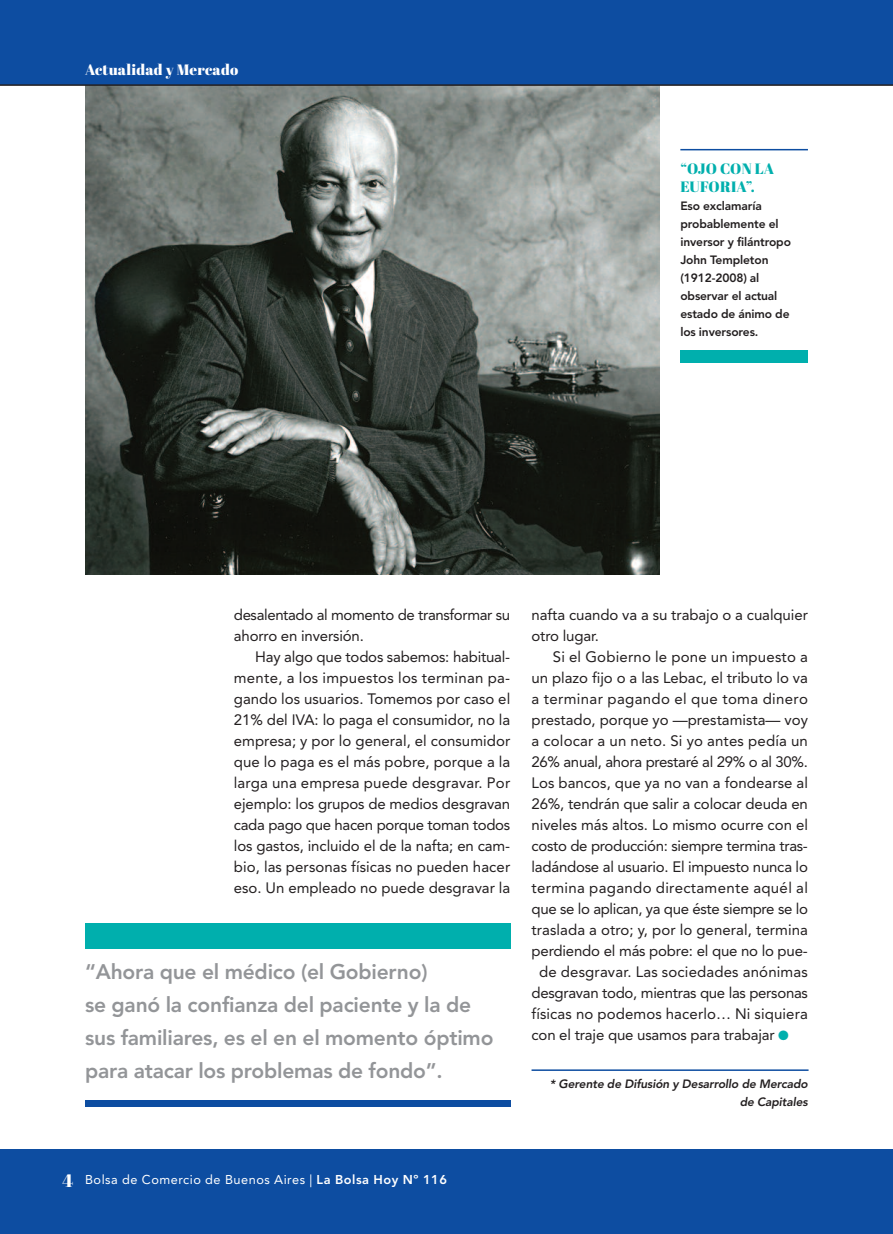
<style>
.page{position:relative;width:893px;height:1234px;background:#fff}
.page>*{position:absolute;margin:0;border:0;box-sizing:border-box;transform-origin:0 0}
.t1{font:800 21px/33px "Avenir LT Std";letter-spacing:-.01em;color:#939598}
.t2{font:15px/21px "Avenir LT Std";color:#231f20;text-align:justify}
.t3{font:15px "Avenir LT Std";letter-spacing:-.02em;color:#231f20}
.t4{font:15px/21px "Avenir LT Std";letter-spacing:-.025em;color:#231f20}
.t5{font:15px "Avenir LT Std";letter-spacing:.02em;color:#231f20}
.t6{font:15px "Avenir LT Std";letter-spacing:.025em;color:#231f20}
.t7{font:15px "Abril Fatface";letter-spacing:.015em;color:#fff}
.t8{font:15px/18px "Abril Fatface";letter-spacing:.015em;color:#00afad}
.t9{font:12.75px "Avenir LT Std";letter-spacing:.04em;color:#fff}
.t10{font:800 12px/18px "Avenir LT Std";letter-spacing:-.01em;color:#231f20}
.t11{font:italic 800 12px/18px "Avenir LT Std";letter-spacing:-.01em;color:#231f20;text-align:right}
.s1{color:#00afad}
.s2{font-family:"Abril Fatface";font-size:18px}
.s3{font-weight:800}
</style>
<div class="page">
<div style="left:0;top:0;width:893px;height:85px;background:#0d4da1"></div>
<img style="left:85px;top:86px;width:574px;height:488px">
<div style="left:0;top:1148px;width:893px;height:85px;background:#0d4da1"></div>
<hr style="left:0;top:84px;width:893px;height:2px;background:#231f20">
<div style="left:85px;top:923px;width:425px;height:25px;background:#00afad"></div>
<div style="left:85px;top:1099px;width:425px;height:7px;background:#0d4da1"></div>
<hr style="left:680px;top:149px;width:128px;height:1px;background:#0d4da1">
<div style="left:680px;top:349px;width:128px;height:13px;background:#00afad"></div>
<hr style="left:531px;top:1069px;width:277px;height:1px;background:#0d4da1">
<p class="t7" style="left:85px;top:65px;width:155px">Actualidad y Mercado</p>
<p class="t8" style="left:680px;top:161px;width:95px">“OJO CON LA<br>EUFORIA”.</p>
<p class="t10" style="left:680px;top:198px;width:112px">Eso exclamaría probablemente el inversor y filántropo<br>John Templeton (1912-2008) al observar el actual estado de ánimo de los inversores.</p>
<p class="t4" style="left:234px;top:605px;width:278px">desalentado al momento de transformar su ahorro en inversión.</p>
<p class="t2" style="left:234px;top:647px;width:278px;text-indent:21px">Hay algo que todos sabemos: habitual&shy;mente, a los impuestos los terminan pa&shy;gando los usuarios. Tomemos por caso el 21% del IVA: lo paga el consumidor, no la empresa; y por lo general, el consumidor que lo paga es el más pobre, porque a la larga una empresa puede desgravar. Por ejemplo: los grupos de medios desgravan cada pago que hacen porque toman todos los gastos, incluido el de la nafta; en cam&shy;bio, las personas físicas no pueden hacer eso. Un empleado no puede desgravar la</p>
<h1 class="t1" style="left:85px;top:956px;width:410px">“Ahora que el médico (el Gobierno)<br>se ganó la confianza del paciente y la de sus familiares, es el en el momento óptimo para atacar los problemas de fondo”.</h1>
<p class="t2" style="left:531px;top:605px;width:278px">nafta cuando va a su trabajo o a cualquier otro lugar.</p>
<p class="t2" style="left:553px;top:647px;width:257px">Si el Gobierno le pone un impuesto a</p>
<p class="t2" style="left:531px;top:668px;width:278px">un plazo fijo o a las Lebac, el tributo lo va</p>
<p class="t6" style="left:531px;top:692px;width:278px">a terminar pagando el que toma dinero</p>
<p class="t2" style="left:531px;top:710px;width:278px">prestado, porque yo —prestamista— voy</p>
<p class="t2" style="left:531px;top:731px;width:278px">a colocar a un neto. Si yo antes pedía un</p>
<p class="t3" style="left:531px;top:755px;width:278px">26% anual, ahora prestaré al 29% o al 30%.</p>
<p class="t2" style="left:531px;top:773px;width:278px">Los bancos, que ya no van a fondearse al</p>
<p class="t2" style="left:531px;top:794px;width:278px">26%, tendrán que salir a colocar deuda en</p>
<p class="t2" style="left:531px;top:815px;width:278px">niveles más altos. Lo mismo ocurre con el</p>
<p class="t3" style="left:531px;top:839px;width:278px">costo de producción: siempre termina tras-</p>
<p class="t2" style="left:531px;top:857px;width:278px">ladándose al usuario. El impuesto nunca lo</p>
<p class="t5" style="left:531px;top:881px;width:278px">termina pagando directamente aquél al</p>
<p class="t4" style="left:531px;top:899px;width:278px">que se lo aplican, ya que éste siempre se lo</p>
<p class="t2" style="left:531px;top:920px;width:278px">traslada a otro; y, por lo general, termina</p>
<p class="t2" style="left:531px;top:941px;width:278px">perdiendo el más pobre: el que no lo pue-</p>
<p class="t2" style="left:539px;top:962px;width:270px">de desgravar. Las sociedades anónimas</p>
<p class="t3" style="left:531px;top:986px;width:278px">desgravan todo, mientras que las personas</p>
<p class="t2" style="left:531px;top:1004px;width:278px">físicas no podemos hacerlo… Ni siquiera</p>
<p class="t2" style="left:531px;top:1025px;width:259px">con el traje que usamos para trabajar <span class="s1">●</span></p>
<p class="t11" style="left:550px;top:1075px;width:259px">* Gerente de Difusión y Desarrollo de Mercado de Capitales</p>
<p class="t9" style="left:63px;top:1174px;width:386px"><span class="s2">4</span> Bolsa de Comercio de Buenos Aires | <span class="s3">La Bolsa Hoy Nº 116</span></p>
</div>
